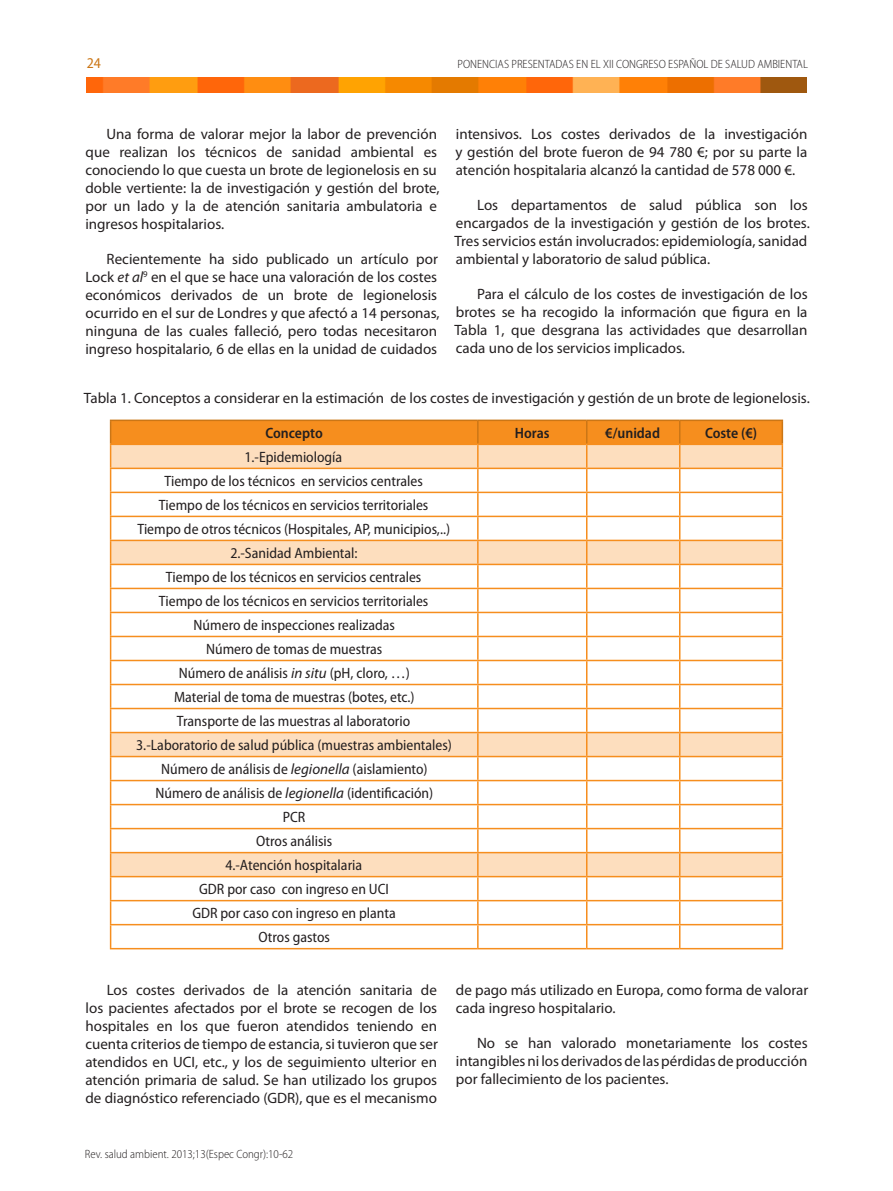
<style>
.page{position:relative;width:893px;height:1191px;background:#fff}
.page>*{position:absolute;margin:0;border:0;box-sizing:border-box;transform-origin:0 0}
.ARTICULO__texto{font:15px/18px "Myriad Pro";color:#231f20}
.TABLA_Celda{font:semi-condensed 15px "Myriad Pro";color:#231f20}
.TABLA__título{font:15px "Myriad Pro";color:#231f20}
.TABLA_Encabezado{font:600 semi-condensed 15px "Myriad Pro";color:#231f20}
.t1{font:semi-condensed 15px "Myriad Pro";color:#cb7616}
.t2{font:300 semi-condensed 12px "Myriad Pro";color:#231f20}
.s1{font-style:italic}
.s2{font-style:italic;font-stretch:normal}
</style>
<div class="page">
<img style="left:86px;top:77px;width:721px;height:15px">
<hr style="left:110px;top:948px;width:368px;height:1px;background:#f68e1e">
<hr style="left:478px;top:948px;width:109px;height:1px;background:#f68e1e">
<hr style="left:587px;top:948px;width:93px;height:1px;background:#f68e1e">
<hr style="left:680px;top:948px;width:103px;height:1px;background:#f68e1e">
<hr style="left:110px;top:419px;width:368px;height:2px;background:#cb7616">
<hr style="left:478px;top:419px;width:109px;height:2px;background:#cb7616">
<hr style="left:587px;top:419px;width:93px;height:2px;background:#cb7616">
<hr style="left:680px;top:419px;width:103px;height:2px;background:#cb7616">
<svg style="left:110px;top:420px;width:673px;height:528px"></svg>
<hr style="left:110px;top:876px;width:368px;height:1px;background:#f68e1e">
<hr style="left:478px;top:876px;width:109px;height:1px;background:#f68e1e">
<hr style="left:587px;top:876px;width:93px;height:1px;background:#f68e1e">
<hr style="left:680px;top:876px;width:103px;height:1px;background:#f68e1e">
<p class="t1" style="left:87px;top:54px;width:16px">24</p>
<p class="t2" style="left:457px;top:57px;width:352px">PONENCIAS PRESENTADAS EN EL XII CONGRESO ESPAÑOL DE SALUD AMBIENTAL</p>
<p class="ARTICULO__texto" style="left:85px;top:125px;width:356px;text-indent:21px">Una forma de valorar mejor la labor de prevención que realizan los técnicos de sanidad ambiental es conociendo lo que cuesta un brote de legionelosis en su doble vertiente: la de investigación y gestión del brote, por un lado y la de atención sanitaria ambulatoria e ingresos hospitalarios.</p>
<p class="ARTICULO__texto" style="left:85px;top:250px;width:356px;text-indent:21px">Recientemente ha sido publicado un artículo por Lock <span class="s1">et al</span><sup>9</sup> en el que se hace una valoración de los costes económicos derivados de un brote de legionelosis ocurrido en el sur de Londres y que afectó a 14 personas, ninguna de las cuales falleció, pero todas necesitaron ingreso hospitalario, 6 de ellas en la unidad de cuidados</p>
<p class="ARTICULO__texto" style="left:455px;top:125px;width:353px;text-align:justify">intensivos. Los costes derivados de la investigación y gestión del brote fueron de 94 780 €; por su parte la atención hospitalaria alcanzó la cantidad de 578 000 €.</p>
<p class="ARTICULO__texto" style="left:454px;top:196px;width:357px;text-indent:23px">Los departamentos de salud pública son los encargados de la investigación y gestión de los brotes.<br>Tres servicios están involucrados: epidemiología, sanidad ambiental y laboratorio de salud pública.</p>
<p class="ARTICULO__texto" style="left:454px;top:285px;width:355px;text-align:justify;text-indent:23px">Para el cálculo de los costes de investigación de los brotes se ha recogido la información que figura en la Tabla 1, que desgrana las actividades que desarrollan cada uno de los servicios implicados.</p>
<p class="TABLA__título" style="left:84px;top:388px;width:727px">Tabla 1. Conceptos a considerar en la estimación de los costes de investigación y gestión de un brote de legionelosis.</p>
<p class="TABLA_Encabezado" style="left:265px;top:423px;width:59px">Concepto</p>
<p class="TABLA_Encabezado" style="left:515px;top:423px;width:36px">Horas</p>
<p class="TABLA_Encabezado" style="left:605px;top:423px;width:56px">€/unidad</p>
<p class="TABLA_Encabezado" style="left:705px;top:423px;width:54px">Coste (€)</p>
<p class="TABLA_Celda" style="left:244px;top:448px;width:99px">1.-Epidemiología</p>
<p class="TABLA_Celda" style="left:164px;top:472px;width:260px">Tiempo de los técnicos en servicios centrales</p>
<p class="TABLA_Celda" style="left:159px;top:496px;width:271px">Tiempo de los técnicos en servicios territoriales</p>
<p class="TABLA_Celda" style="left:137px;top:520px;width:314px">Tiempo de otros técnicos (Hospitales, AP, municipios,..)</p>
<p class="TABLA_Celda" style="left:230px;top:544px;width:129px">2.-Sanidad Ambiental:</p>
<p class="TABLA_Celda" style="left:166px;top:568px;width:257px">Tiempo de los técnicos en servicios centrales</p>
<p class="TABLA_Celda" style="left:159px;top:592px;width:271px">Tiempo de los técnicos en servicios territoriales</p>
<p class="TABLA_Celda" style="left:194px;top:616px;width:203px">Número de inspecciones realizadas</p>
<p class="TABLA_Celda" style="left:206px;top:640px;width:178px">Número de tomas de muestras</p>
<p class="TABLA_Celda" style="left:179px;top:664px;width:233px">Número de análisis <span class="s2">in situ</span> (pH, cloro, …)</p>
<p class="TABLA_Celda" style="left:174px;top:688px;width:242px">Material de toma de muestras (botes, etc.)</p>
<p class="TABLA_Celda" style="left:177px;top:712px;width:235px">Transporte de las muestras al laboratorio</p>
<p class="TABLA_Celda" style="left:136px;top:736px;width:317px">3.-Laboratorio de salud pública (muestras ambientales)</p>
<p class="TABLA_Celda" style="left:161px;top:760px;width:268px">Número de análisis de <span class="s2">legionella</span> (aislamiento)</p>
<p class="TABLA_Celda" style="left:155px;top:784px;width:279px">Número de análisis de <span class="s2">legionella</span> (identificación)</p>
<p class="TABLA_Celda" style="left:283px;top:808px;width:24px">PCR</p>
<p class="TABLA_Celda" style="left:256px;top:832px;width:78px">Otros análisis</p>
<p class="TABLA_Celda" style="left:225px;top:856px;width:138px">4.-Atención hospitalaria</p>
<p class="TABLA_Celda" style="left:199px;top:880px;width:191px">GDR por caso con ingreso en UCI</p>
<p class="TABLA_Celda" style="left:192px;top:904px;width:205px">GDR por caso con ingreso en planta</p>
<p class="TABLA_Celda" style="left:258px;top:928px;width:73px">Otros gastos</p>
<p class="ARTICULO__texto" style="left:85px;top:981px;width:354px;text-align:justify;text-indent:21px">Los costes derivados de la atención sanitaria de los pacientes afectados por el brote se recogen de los hospitales en los que fueron atendidos teniendo en cuenta criterios de tiempo de estancia, si tuvieron que ser atendidos en UCI, etc., y los de seguimiento ulterior en atención primaria de salud. Se han utilizado los grupos de diagnóstico referenciado (GDR), que es el mecanismo</p>
<p class="ARTICULO__texto" style="left:456px;top:981px;width:354px">de pago más utilizado en Europa, como forma de valorar cada ingreso hospitalario.</p>
<p class="ARTICULO__texto" style="left:456px;top:1034px;width:353px;text-align:justify;text-indent:21px">No se han valorado monetariamente los costes intangibles ni los derivados de las pérdidas de producción por fallecimiento de los pacientes.</p>
<p class="t2" style="left:85px;top:1146px;width:210px">Rev. salud ambient. 2013;13(Espec Congr):10-62</p>
</div>
